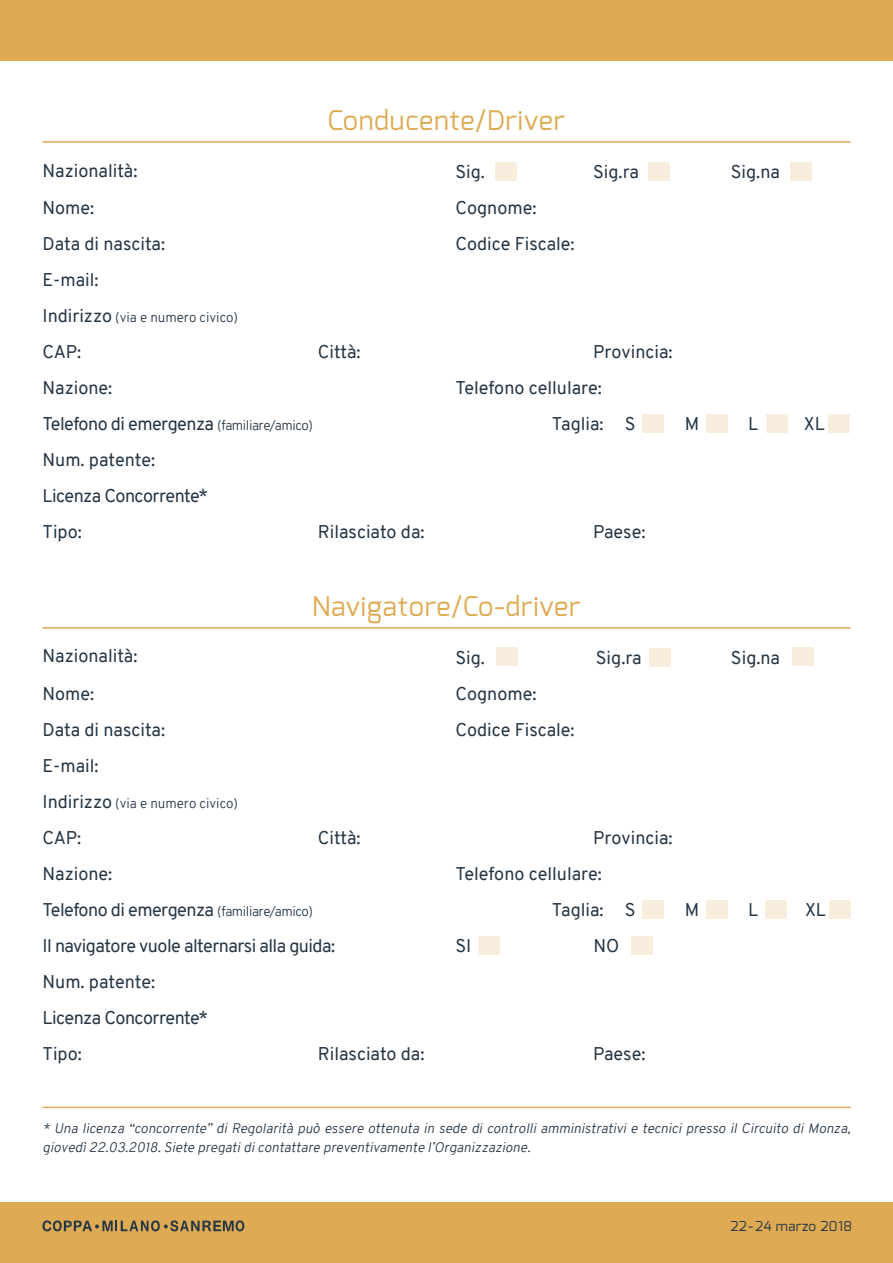
<style>
.page{position:relative;width:893px;height:1263px;background:#fff}
.page>*{position:absolute;margin:0;border:0;box-sizing:border-box;transform-origin:0 0}
.t1{font:27px "Exo";letter-spacing:.03em;color:#deaa53}
.t2{font:18px "Overpass";color:#253645}
.t3{font:18px/36px "Overpass";letter-spacing:-.03em;color:#253645}
.t4{font:italic 300 13.5px/19.5px "Overpass";color:#253645}
.t5{font:300 13.5px "Overpass";color:#253645}
.t6{font:13.5px "Exo";letter-spacing:.03em;color:#253645}
.s1{font-weight:400;font-size:18px}
.s2{font-weight:300;font-size:13.5px}
</style>
<div class="page">
<div style="left:0;top:0;width:893px;height:60px;background:#deaa53"></div>
<div style="left:0;top:1203px;width:893px;height:60px;background:#deaa53"></div>
<svg style="left:43px;top:1220px;width:201px;height:11px"></svg>
<div style="left:479px;top:936px;width:21px;height:18px;background:#f9eede"></div>
<div style="left:632px;top:936px;width:21px;height:18px;background:#f9eede"></div>
<div style="left:642px;top:900px;width:22px;height:18px;background:#f9eede"></div>
<div style="left:706px;top:900px;width:21px;height:18px;background:#f9eede"></div>
<div style="left:766px;top:900px;width:21px;height:18px;background:#f9eede"></div>
<div style="left:829px;top:900px;width:21px;height:18px;background:#f9eede"></div>
<div style="left:497px;top:648px;width:21px;height:18px;background:#f9eede"></div>
<div style="left:649px;top:648px;width:22px;height:18px;background:#f9eede"></div>
<div style="left:792px;top:648px;width:21px;height:18px;background:#f9eede"></div>
<div style="left:642px;top:414px;width:22px;height:18px;background:#f9eede"></div>
<div style="left:706px;top:414px;width:21px;height:18px;background:#f9eede"></div>
<div style="left:766px;top:414px;width:21px;height:18px;background:#f9eede"></div>
<div style="left:829px;top:414px;width:21px;height:18px;background:#f9eede"></div>
<div style="left:495px;top:162px;width:22px;height:18px;background:#f9eede"></div>
<div style="left:648px;top:162px;width:21px;height:18px;background:#f9eede"></div>
<div style="left:791px;top:162px;width:21px;height:18px;background:#f9eede"></div>
<hr style="left:43px;top:141px;width:807px;height:2px;background:#deaa53">
<hr style="left:43px;top:627px;width:807px;height:1px;background:#deaa53">
<hr style="left:43px;top:1107px;width:807px;height:1px;background:#deaa53">
<h1 class="t1" style="left:328px;top:103px;width:239px">Conducente/Driver</h1>
<p class="t2" style="left:43px;top:157px;width:96px">Nazionalità:</p>
<p class="t2" style="left:455px;top:159px;width:31px">Sig.</p>
<p class="t2" style="left:593px;top:159px;width:47px">Sig.ra</p>
<p class="t2" style="left:731px;top:159px;width:51px">Sig.na</p>
<p class="t2" style="left:43px;top:195px;width:53px">Nome:</p>
<p class="t2" style="left:455px;top:195px;width:82px">Cognome:</p>
<p class="t2" style="left:43px;top:231px;width:124px">Data di nascita:</p>
<p class="t2" style="left:455px;top:231px;width:121px">Codice Fiscale:</p>
<p class="t2" style="left:43px;top:267px;width:57px">E-mail:</p>
<p class="t5" style="left:43px;top:307px;width:197px"><span class="s1">Indirizzo</span> (via e numero civico)</p>
<p class="t2" style="left:43px;top:339px;width:40px">CAP:</p>
<p class="t2" style="left:318px;top:339px;width:44px">Città:</p>
<p class="t2" style="left:593px;top:339px;width:81px">Provincia:</p>
<p class="t2" style="left:43px;top:375px;width:71px">Nazione:</p>
<p class="t2" style="left:455px;top:375px;width:148px">Telefono cellulare:</p>
<p class="t3" style="left:43px;top:406px;width:272px">Telefono di emergenza <span class="s2">(familiare/amico)<br></span>Num. patente:<br>Licenza Concorrente*</p>
<p class="t2" style="left:552px;top:411px;width:85px">Taglia: S</p>
<p class="t2" style="left:685px;top:411px;width:16px">M</p>
<p class="t2" style="left:748px;top:411px;width:12px">L</p>
<p class="t2" style="left:804px;top:411px;width:22px">XL</p>
<p class="t2" style="left:43px;top:519px;width:41px">Tipo:</p>
<p class="t2" style="left:318px;top:519px;width:108px">Rilasciato da:</p>
<p class="t2" style="left:593px;top:519px;width:54px">Paese:</p>
<h1 class="t1" style="left:312px;top:589px;width:270px">Navigatore/Co-driver</h1>
<p class="t2" style="left:43px;top:643px;width:96px">Nazionalità:</p>
<p class="t2" style="left:455px;top:644px;width:31px">Sig.</p>
<p class="t2" style="left:596px;top:644px;width:47px">Sig.ra</p>
<p class="t2" style="left:731px;top:644px;width:51px">Sig.na</p>
<p class="t2" style="left:43px;top:680px;width:53px">Nome:</p>
<p class="t2" style="left:455px;top:680px;width:82px">Cognome:</p>
<p class="t2" style="left:43px;top:716px;width:124px">Data di nascita:</p>
<p class="t2" style="left:455px;top:716px;width:121px">Codice Fiscale:</p>
<p class="t2" style="left:43px;top:752px;width:57px">E-mail:</p>
<p class="t5" style="left:43px;top:793px;width:197px"><span class="s1">Indirizzo</span> (via e numero civico)</p>
<p class="t2" style="left:43px;top:825px;width:40px">CAP:</p>
<p class="t2" style="left:318px;top:825px;width:44px">Città:</p>
<p class="t2" style="left:593px;top:825px;width:81px">Provincia:</p>
<p class="t2" style="left:43px;top:861px;width:71px">Nazione:</p>
<p class="t2" style="left:455px;top:861px;width:148px">Telefono cellulare:</p>
<p class="t3" style="left:43px;top:892px;width:272px">Telefono di emergenza <span class="s2">(familiare/amico)</span></p>
<p class="t2" style="left:552px;top:897px;width:85px">Taglia: S</p>
<p class="t2" style="left:685px;top:897px;width:16px">M</p>
<p class="t2" style="left:748px;top:897px;width:12px">L</p>
<p class="t2" style="left:805px;top:897px;width:22px">XL</p>
<p class="t3" style="left:43px;top:928px;width:294px">Il navigatore vuole alternarsi alla guida:</p>
<p class="t2" style="left:455px;top:933px;width:17px">SI</p>
<p class="t2" style="left:593px;top:933px;width:27px">NO</p>
<p class="t3" style="left:43px;top:964px;width:167px">Num. patente:<br>Licenza Concorrente*</p>
<p class="t2" style="left:43px;top:1041px;width:41px">Tipo:</p>
<p class="t2" style="left:318px;top:1041px;width:108px">Rilasciato da:</p>
<p class="t2" style="left:593px;top:1041px;width:54px">Paese:</p>
<p class="t4" style="left:43px;top:1118px;width:813px">* Una licenza “concorrente” di Regolarità può essere ottenuta in sede di controlli amministrativi e tecnici presso il Circuito di Monza, giovedì22.03.2018.Siete pregatidicontattare preventivamente l’Organizzazione.</p>
<p class="t6" style="left:730px;top:1218px;width:123px">22-24 marzo 2018</p>
</div>
